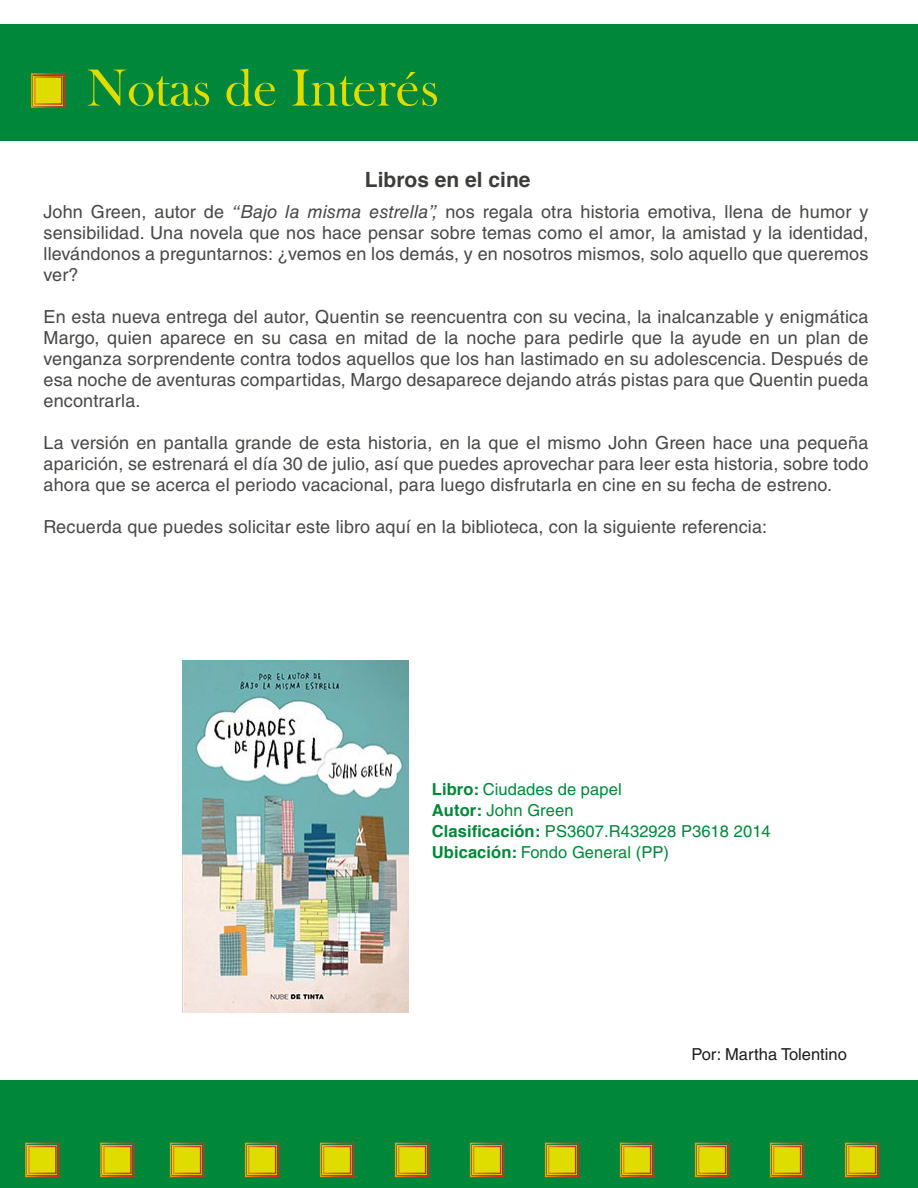
<style>
.page{position:relative;width:918px;height:1188px;background:#fff}
.page>*{position:absolute;margin:0;border:0;box-sizing:border-box;transform-origin:0 0}
.t1{font:54px "Bask Old Face";color:#dfdc00}
.t2{font:700 21px "Helvetica";color:#3c3c3b}
.t3{font:18px/21px "Helvetica LT Std";letter-spacing:.01em;color:#474746;text-align:justify}
.t4{font:16.5px/21px "Helvetica";letter-spacing:.005em;color:#008739}
.t5{font:16.5px "Helvetica";color:#1c1c1c}
.s1{font-style:italic}
.s2{font-weight:700}
</style>
<div class="page">
<div style="left:0;top:24px;width:918px;height:117px;background:#008739"></div>
<svg style="left:31px;top:73px;width:35px;height:35px"></svg>
<div style="left:0;top:1080px;width:918px;height:108px;background:#008739"></div>
<svg style="left:844px;top:1142px;width:36px;height:36px"></svg>
<svg style="left:769px;top:1142px;width:36px;height:36px"></svg>
<svg style="left:694px;top:1142px;width:36px;height:36px"></svg>
<svg style="left:619px;top:1142px;width:36px;height:36px"></svg>
<svg style="left:544px;top:1142px;width:36px;height:36px"></svg>
<svg style="left:469px;top:1142px;width:36px;height:36px"></svg>
<svg style="left:394px;top:1142px;width:36px;height:36px"></svg>
<svg style="left:319px;top:1142px;width:36px;height:36px"></svg>
<svg style="left:244px;top:1142px;width:36px;height:36px"></svg>
<svg style="left:169px;top:1142px;width:36px;height:36px"></svg>
<svg style="left:100px;top:1142px;width:35px;height:36px"></svg>
<svg style="left:25px;top:1142px;width:35px;height:36px"></svg>
<img style="left:183px;top:661px;width:226px;height:352px">
<h1 class="t1" style="left:86px;top:58px;width:354px">Notas de Interés</h1>
<p class="t2" style="left:365px;top:167px;width:167px">Libros en el cine</p>
<p class="t3" style="left:44px;top:201px;width:826px">John Green, autor de <span class="s1">“Bajo la misma estrella”,</span> nos regala otra historia emotiva, llena de humor y sensibilidad. Una novela que nos hace pensar sobre temas como el amor, la amistad y la identidad, llevándonos a preguntarnos: ¿vemos en los demás, y en nosotros mismos, solo aquello que queremos ver?</p>
<p class="t3" style="left:44px;top:306px;width:826px">En esta nueva entrega del autor, Quentin se reencuentra con su vecina, la inalcanzable y enigmática Margo, quien aparece en su casa en mitad de la noche para pedirle que la ayude en un plan de venganza sorprendente contra todos aquellos que los han lastimado en su adolescencia. Después de esa noche de aventuras compartidas, Margo desaparece dejando atrás pistas para que Quentin pueda encontrarla.</p>
<p class="t3" style="left:44px;top:432px;width:826px">La versión en pantalla grande de esta historia, en la que el mismo John Green hace una pequeña aparición, se estrenará el día 30 de julio, así que puedes aprovechar para leer esta historia, sobre todo ahora que se acerca el periodo vacacional, para luego disfrutarla en cine en su fecha de estreno.</p>
<p class="t3" style="left:44px;top:516px;width:725px">Recuerda que puedes solicitar este libro aquí en la biblioteca, con la siguiente referencia:</p>
<p class="t4" style="left:432px;top:779px;width:340px"><span class="s2">Libro:</span> Ciudades de papel<br><span class="s2">Autor:</span> John Green<br><span class="s2">Clasificación:</span> PS3607.R432928 P3618 2014<br><span class="s2">Ubicación:</span> Fondo General (PP)</p>
<p class="t5" style="left:692px;top:1045px;width:157px">Por: Martha Tolentino</p>
</div>
